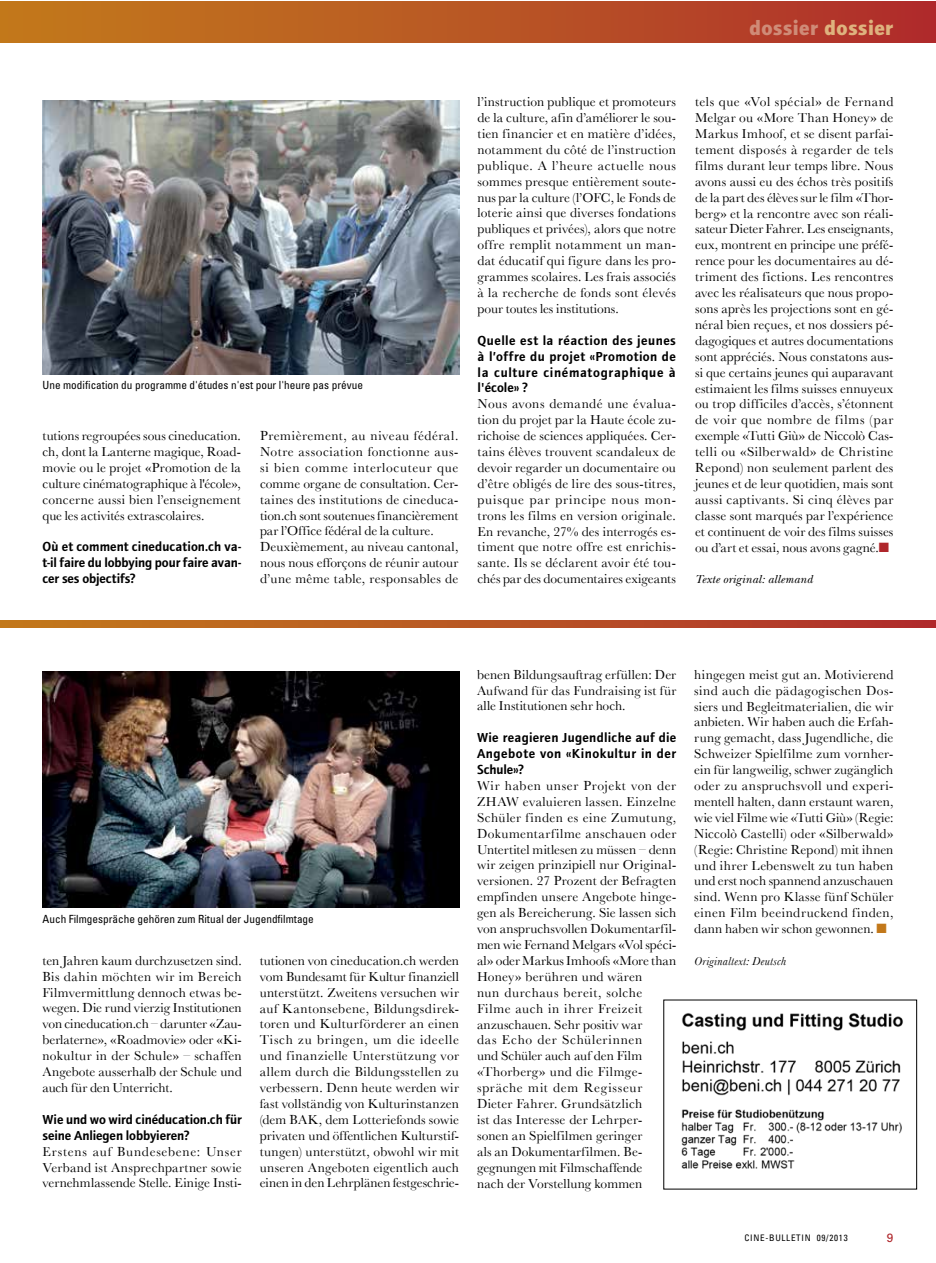
<style>
.page{position:relative;width:936px;height:1263px;background:#fff}
.page>*{position:absolute;margin:0;border:0;box-sizing:border-box;transform-origin:0 0}
.t1{font:700 21px "Foundry Journal";letter-spacing:.02em;color:#cf8b77}
.t2{font:13.5px/15.9px "Baskerville";letter-spacing:.015em;color:#000;text-align:justify}
.t3{font:600 13.5px/15.9px "Foundry Journal";letter-spacing:.005em;color:#000;text-align:justify}
.t4{font:italic 12px "New Baskerville";letter-spacing:.015em;color:#000}
.t5{font:italic 12px "Baskerville";letter-spacing:.025em;color:#000}
.t6{font:12px "Univers";color:#af262b}
.t7{font:condensed 11.25px "Univers";color:#000}
.t8{font:condensed 9px "Univers";letter-spacing:.08em;color:#000}
.s1{color:#deb27e}
</style>
<div class="page">
<svg style="left:0;top:621px;width:934px;height:6px;background:#b95523"></svg>
<div style="left:0;top:1px;width:934px;height:42px;background:linear-gradient(to right,#c37c1b,#b02f2c)"></div>
<img style="left:681px;top:1013px;width:222px;height:156px">
<img style="left:43px;top:100px;width:416px;height:274px">
<img style="left:43px;top:672px;width:416px;height:236px">
<h1 class="t1" style="left:749px;top:15px;width:145px">dossier <span class="s1">dossier</span></h1>
<p class="t7" style="left:43px;top:378px;width:322px">Une modification du programme d'études n'est pour l'heure pas prévue</p>
<p class="t2" style="left:43px;top:428px;width:200px">tutions regroupées sous cineducation. ch, dont la Lanterne magique, Road&shy;movie ou le projet «Promotion de la culture cinématographique à l'école», concerne aussi bien l’enseignement que les activités extrascolaires.</p>
<p class="t3" style="left:43px;top:539px;width:200px">Où et comment cineducation.ch va&shy;t-il faire du lobbying pour faire avan&shy;cer ses objectifs?</p>
<p class="t2" style="left:260px;top:428px;width:200px;text-align:left">Premièrement, au niveau fédéral.<br>Notre association fonctionne aus&shy;si bien comme interlocuteur que comme organe de consultation. Cer&shy;taines des institutions de cineduca&shy;tion.ch sont soutenues financièrement par l’Office fédéral de la culture.<br>Deuxièmement, au niveau cantonal, nous nous efforçons de réunir autour d’une même table, responsables de</p>
<p class="t2" style="left:477px;top:94px;width:200px">l’instruction publique et promoteurs de la culture, afin d’améliorer le sou&shy;tien financier et en matière d’idées, notamment du côté de l’instruction publique. A l’heure actuelle nous sommes presque entièrement soute&shy;nus par la culture (l’OFC, le Fonds de loterie ainsi que diverses fondations publiques et privées), alors que notre offre remplit notamment un man&shy;dat éducatif qui figure dans les pro&shy;grammes scolaires. Les frais associés à la recherche de fonds sont élevés pour toutes les institutions.</p>
<p class="t3" style="left:477px;top:332px;width:200px">Quelle est la réaction des jeunes à l’offre du projet «Promotion de la culture cinématographique à l'école» ?</p>
<p class="t2" style="left:477px;top:396px;width:200px">Nous avons demandé une évalua&shy;tion du projet par la Haute école zu&shy;richoise de sciences appliquées. Cer&shy;tains élèves trouvent scandaleux de devoir regarder un documentaire ou d’être obligés de lire des sous-titres, puisque par principe nous mon&shy;trons les films en version originale.<br>En revanche, 27% des interrogés es&shy;timent que notre offre est enrichis&shy;sante. Ils se déclarent avoir été tou&shy;chés par des documentaires exigeants</p>
<p class="t2" style="left:695px;top:94px;width:200px">tels que «Vol spécial» de Fernand Melgar ou «More Than Honey» de Markus Imhoof, et se disent parfai&shy;tement disposés à regarder de tels films durant leur temps libre. Nous avons aussi eu des échos très positifs de la part des élèves sur le film «Thor&shy;berg» et la rencontre avec son réali&shy;sateur Dieter Fahrer. Les enseignants, eux, montrent en principe une préfé&shy;rence pour les documentaires au dé&shy;triment des fictions. Les rencontres avec les réalisateurs que nous propo&shy;sons après les projections sont en gé&shy;néral bien reçues, et nos dossiers pé&shy;dagogiques et autres documentations sont appréciés. Nous constatons aus&shy;si que certains jeunes qui auparavant estimaient les films suisses ennuyeux ou trop difficiles d’accès, s’étonnent de voir que nombre de films (par exemple «Tutti Giù» de Niccolò Cas&shy;telli ou «Silberwald» de Christine Repond) non seulement parlent des jeunes et de leur quotidien, mais sont aussi captivants. Si cinq élèves par classe sont marqués par l’expérience et continuent de voir des films suisses ou d’art et essai, nous avons gagné.</p>
<p class="t4" style="left:695px;top:572px;width:119px">Texte original: allemand</p>
<p class="t7" style="left:43px;top:911px;width:273px">Auch Filmgespräche gehören zum Ritual der Jugendfilmtage</p>
<p class="t2" style="left:43px;top:952px;width:201px">ten Jahren kaum durchzusetzen sind.<br>Bis dahin möchten wir im Bereich Filmvermittlung dennoch etwas be&shy;wegen. Die rund vierzig Institutionen von cineducation.ch – darunter «Zau&shy;berlaterne», «Roadmovie» oder «Ki&shy;nokultur in der Schule» – schaffen Angebote ausserhalb der Schule und auch für den Unterricht.</p>
<p class="t3" style="left:43px;top:1111px;width:201px">Wie und wo wird cinéducation.ch für seine Anliegen lobbyieren?</p>
<p class="t2" style="left:43px;top:1143px;width:201px">Erstens auf Bundesebene: Unser Verband ist Ansprechpartner sowie vernehmlassende Stelle. Einige Insti-</p>
<p class="t2" style="left:260px;top:952px;width:201px">tutionen von cineducation.ch werden vom Bundesamt für Kultur finanziell unterstützt. Zweitens versuchen wir auf Kantonsebene, Bildungsdirek&shy;toren und Kulturförderer an einen Tisch zu bringen, um die ideelle und finanzielle Unterstützung vor allem durch die Bildungsstellen zu verbessern. Denn heute werden wir fast vollständig von Kulturinstanzen (dem BAK, dem Lotteriefonds sowie privaten und öffentlichen Kulturstif&shy;tungen) unterstützt, obwohl wir mit unseren Angeboten eigentlich auch einen in den Lehrplänen festgeschrie-</p>
<p class="t2" style="left:477px;top:666px;width:201px">benen Bildungsauftrag erfüllen: Der Aufwand für das Fundraising ist für alle Institutionen sehr hoch.</p>
<p class="t3" style="left:477px;top:730px;width:201px">Wie reagieren Jugendliche auf die Angebote von «Kinokultur in der Schule»?</p>
<p class="t2" style="left:477px;top:777px;width:201px;text-align:left">Wir haben unser Projekt von der<br>ZHAW evaluieren lassen. Einzelne<br>Schüler finden es eine Zumutung,<br>Dokumentarfilme anschauen oder<br>Untertitel mitlesen zu müssen – denn wir zeigen prinzipiell nur Original&shy;versionen. 27 Prozent der Befragten empfinden unsere Angebote hinge&shy;gen als Bereicherung. Sie lassen sich von anspruchsvollen Dokumentarfil&shy;men wie Fernand Melgars «Vol spéci&shy;al» oder Markus Imhoofs «More than<br>Honey» berühren und wären<br>nun durchaus bereit, solche<br>Filme auch in ihrer Freizeit anzuschauen. Sehr positiv war<br>das Echo der Schülerinnen<br>und Schüler auch auf den Film «Thorberg» und die Filmge&shy;spräche mit dem Regisseur<br>Dieter Fahrer. Grundsätzlich<br>ist das Interesse der Lehrper&shy;sonen an Spielfilmen geringer<br>als an Dokumentarfilmen. Be&shy;gegnungen mit Filmschaffende<br>nach der Vorstellung kommen</p>
<p class="t2" style="left:694px;top:666px;width:201px">hingegen meist gut an. Motivierend sind auch die pädagogischen Dos&shy;siers und Begleitmaterialien, die wir anbieten. Wir haben auch die Erfah&shy;rung gemacht, dass Jugendliche, die Schweizer Spielfilme zum vornher&shy;ein für langweilig, schwer zugänglich oder zu anspruchsvoll und experi&shy;mentell halten, dann erstaunt waren, wie viel Filme wie «Tutti Giù» (Regie:<br>Niccolò Castelli) oder «Silberwald» (Regie: Christine Repond) mit ihnen und ihrer Lebenswelt zu tun haben und erst noch spannend anzuschauen sind. Wenn pro Klasse fünf Schüler einen Film beeindruckend finden, dann haben wir schon gewonnen.</p>
<p class="t5" style="left:694px;top:954px;width:93px">Originaltext: Deutsch</p>
<p class="t8" style="left:744px;top:1232px;width:105px">CINE-BULLETIN 09/2013</p>
<p class="t6" style="left:886px;top:1230px;width:8px">9</p>
</div>
